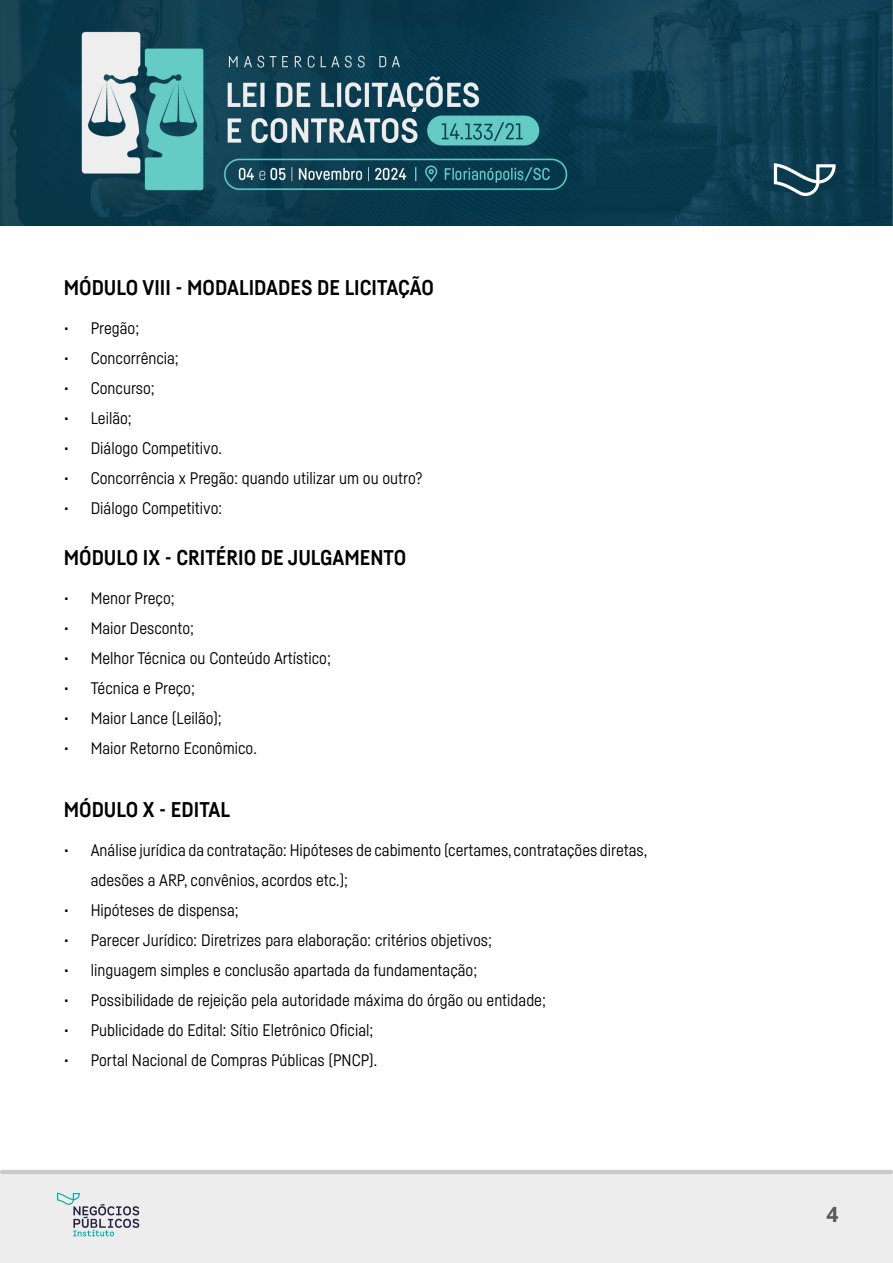
<style>
.page{position:relative;width:893px;height:1263px;background:#fff}
.page>*{position:absolute;margin:0;border:0;box-sizing:border-box;transform-origin:0 0}
.t1{font:700 21px "Fabrikat";color:#000001}
.t2{font:700 21px "Open Sans";color:#57585a}
.t3{font:16.5px/30px "Fabrikat";color:#000001}
</style>
<div class="page">
<div style="left:0;top:1174px;width:893px;height:89px;background:#ededed"></div>
<hr style="left:0;top:1170px;width:893px;height:4px;background:#c9c9c9;border-radius:2px">
<svg style="left:57px;top:1193px;width:82px;height:43px"></svg>
<img style="left:0;top:0;width:893px;height:225px">
<p class="t1" style="left:64px;top:274px;width:372px">MÓDULO VIII - MODALIDADES DE LICITAÇÃO</p>
<p class="t3" style="left:64px;top:313px;width:77px">• Pregão;</p>
<p class="t3" style="left:64px;top:343px;width:117px">• Concorrência;</p>
<p class="t3" style="left:64px;top:373px;width:93px">• Concurso;</p>
<p class="t3" style="left:64px;top:403px;width:70px">• Leilão;</p>
<p class="t3" style="left:64px;top:433px;width:160px">• Diálogo Competitivo.</p>
<p class="t3" style="left:64px;top:463px;width:360px">• Concorrência x Pregão: quando utilizar um ou outro?</p>
<p class="t3" style="left:64px;top:493px;width:160px">• Diálogo Competitivo:</p>
<p class="t1" style="left:64px;top:545px;width:344px">MÓDULO IX - CRITÉRIO DE JULGAMENTO</p>
<p class="t3" style="left:64px;top:583px;width:112px">• Menor Preço;</p>
<p class="t3" style="left:64px;top:613px;width:132px">• Maior Desconto;</p>
<p class="t3" style="left:64px;top:643px;width:269px">• Melhor Técnica ou Conteúdo Artístico;</p>
<p class="t3" style="left:64px;top:673px;width:133px">• Técnica e Preço;</p>
<p class="t3" style="left:64px;top:703px;width:159px">• Maior Lance (Leilão);</p>
<p class="t3" style="left:64px;top:733px;width:195px">• Maior Retorno Econômico.</p>
<p class="t1" style="left:64px;top:796px;width:168px">MÓDULO X - EDITAL</p>
<p class="t3" style="left:91px;top:834px;width:558px;text-indent:-27px">• Análise jurídica da contratação: Hipóteses de cabimento (certames, contratações diretas, adesões a ARP, convênios, acordos etc.);</p>
<p class="t3" style="left:64px;top:894px;width:176px">• Hipóteses de dispensa;</p>
<p class="t3" style="left:64px;top:924px;width:430px">• Parecer Jurídico: Diretrizes para elaboração: critérios objetivos;</p>
<p class="t3" style="left:64px;top:954px;width:415px">• linguagem simples e conclusão apartada da fundamentação;</p>
<p class="t3" style="left:64px;top:984px;width:484px">• Possibilidade de rejeição pela autoridade máxima do órgão ou entidade;</p>
<p class="t3" style="left:64px;top:1014px;width:311px">• Publicidade do Edital: Sítio Eletrônico Oficial;</p>
<p class="t3" style="left:64px;top:1044px;width:315px">• Portal Nacional de Compras Públicas (PNCP).</p>
<p class="t2" style="left:826px;top:1200px;width:14px">4</p>
</div>
